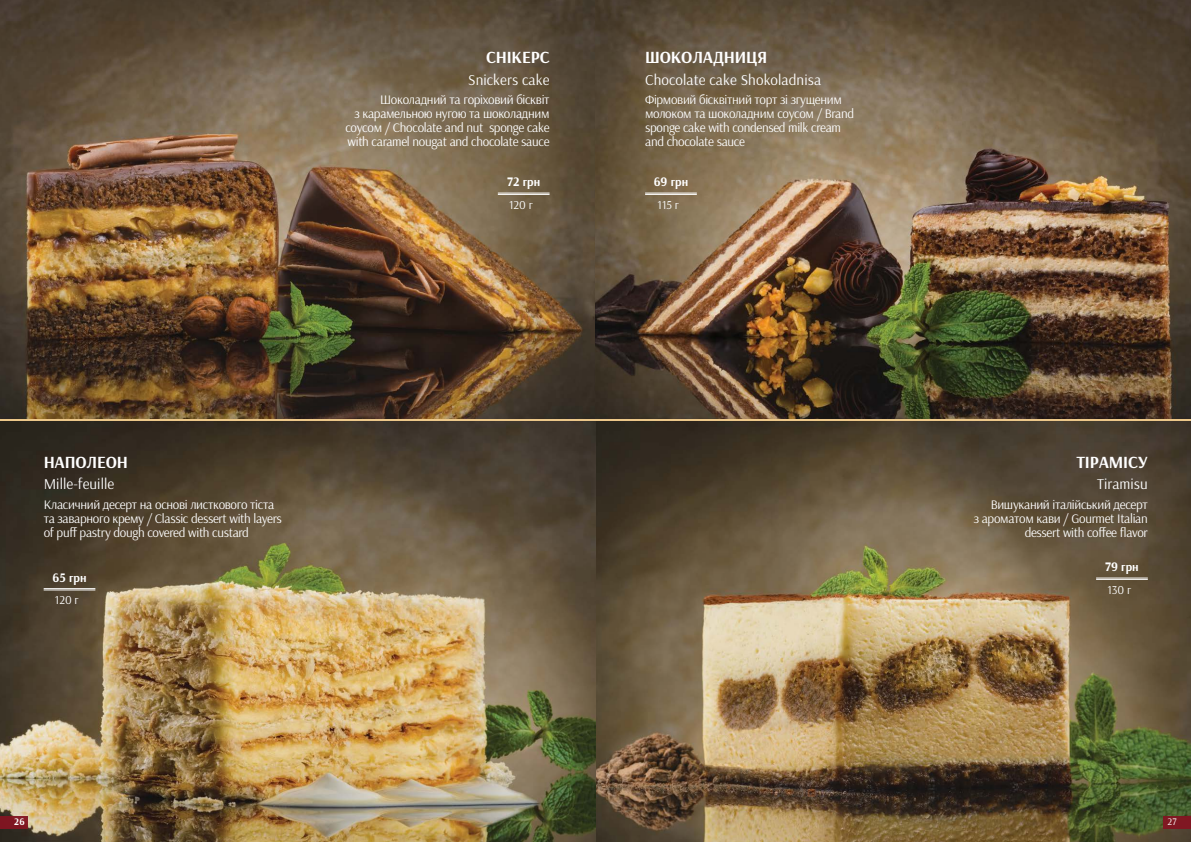
<style>
.page{position:relative;width:1191px;height:842px;background:#fff}
.page>*{position:absolute;margin:0;border:0;box-sizing:border-box;transform-origin:0 0}
.t1{font:700 17px "Arsenal";letter-spacing:-.01em;color:#fff}
.t2{font:15px "Arsenal";letter-spacing:.005em;color:#fff}
.t3{font:13px/14px "Arsenal";letter-spacing:-.025em;color:#fff;text-align:right}
.t4{font:12px/22.4px "Arsenal";color:#fff}
.t5{font:700 10px "Arsenal";color:#fff}
.t6{font:10px "Arsenal";color:#fff}
.s1{font-weight:700;font-size:13px}
.s2{font-weight:700}
</style>
<div class="page">
<img style="left:0;top:421px;width:1191px;height:421px">
<hr style="left:0;top:419px;width:1191px;height:2px;background:#ecc789">
<img style="left:0;top:0;width:595px;height:419px">
<img style="left:595px;top:0;width:596px;height:419px">
<hr style="left:498px;top:193px;width:51px;height:1px;background:#fff">
<hr style="left:498px;top:194px;width:51px;height:1px;background:#fff">
<hr style="left:44px;top:588px;width:51px;height:1px;background:#fff">
<hr style="left:44px;top:590px;width:51px;height:1px;background:#fff">
<hr style="left:645px;top:193px;width:52px;height:1px;background:#fff">
<hr style="left:645px;top:194px;width:52px;height:1px;background:#fff">
<hr style="left:1096px;top:577px;width:51px;height:1px;background:#fff">
<hr style="left:1096px;top:579px;width:51px;height:1px;background:#fff">
<div style="left:1163px;top:816px;width:28px;height:13px;background:#831522"></div>
<div style="left:0;top:816px;width:28px;height:13px;background:#831522"></div>
<h1 class="t1" style="left:486px;top:45px;width:65px">СНІКЕРС</h1>
<p class="t2" style="left:468px;top:69px;width:83px">Snickers cake</p>
<p class="t3" style="left:345px;top:93px;width:206px">Шоколадний та горіховий бісквіт<br>з карамельною нугою та шоколадним соусом / Chocolate and nut sponge cake with caramel nougat and chocolate sauce</p>
<p class="t4" style="left:507px;top:171px;width:34px"><span class="s1">72</span> <span class="s2">грн<br></span>120 г</p>
<h1 class="t1" style="left:645px;top:45px;width:124px">ШОКОЛАДНИЦЯ</h1>
<p class="t2" style="left:645px;top:69px;width:177px">Chocolate cake Shokoladnisa</p>
<p class="t3" style="left:645px;top:93px;width:211px;text-align:left">Фірмовий бісквітний торт зі згущеним молоком та шоколадним соусом / Brand sponge cake with condensed milk cream and chocolate sauce</p>
<p class="t4" style="left:653px;top:171px;width:36px;text-align:center"><span class="s1">69</span> <span class="s2">грн<br></span>115 г</p>
<h1 class="t1" style="left:44px;top:450px;width:86px">НАПОЛЕОН</h1>
<p class="t2" style="left:44px;top:474px;width:72px">Mille-feuille</p>
<p class="t3" style="left:44px;top:497px;width:240px;text-align:left">Класичний десерт на основі листкового тіста та заварного крему / Classic dessert with layers of puff pastry dough covered with custard</p>
<p class="t4" style="left:52px;top:566px;width:36px"><span class="s1">65</span> <span class="s2">грн<br></span>120 г</p>
<h1 class="t1" style="left:1076px;top:450px;width:73px">ТІРАМІСУ</h1>
<p class="t2" style="left:1097px;top:474px;width:52px">Tiramisu</p>
<p class="t3" style="left:973px;top:497px;width:176px">Вишуканий італійський десерт<br>з ароматом кави / Gourmet Italian dessert with coffee flavor</p>
<p class="t4" style="left:1105px;top:556px;width:35px"><span class="s1">79</span> <span class="s2">грн<br></span>130 г</p>
<p class="t5" style="left:14px;top:814px;width:12px">26</p>
<p class="t6" style="left:1167px;top:815px;width:11px">27</p>
</div>
